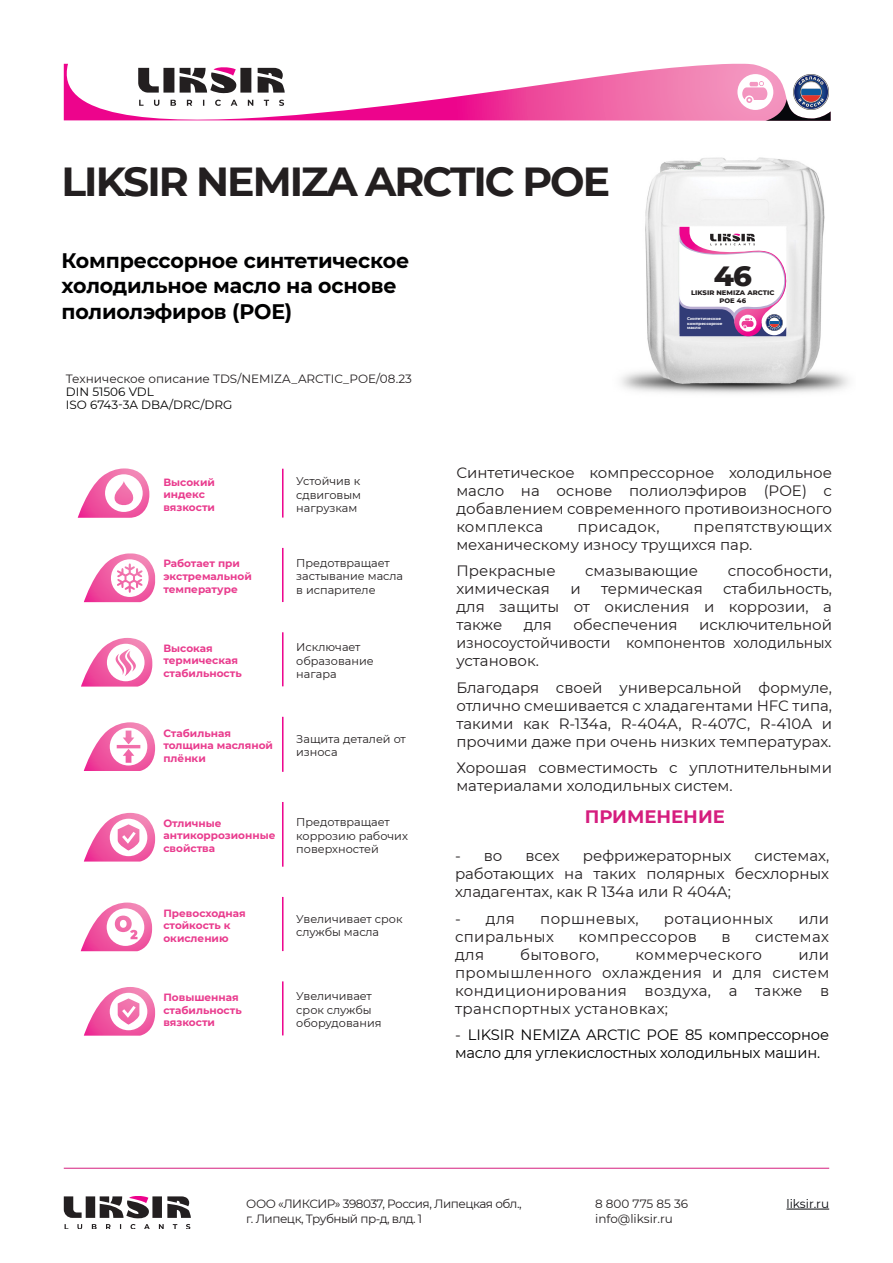
<style>
.page{position:relative;width:893px;height:1263px;background:#fff}
.page>*{position:absolute;margin:0;border:0;box-sizing:border-box;transform-origin:0 0}
.t1{font:700 40.5px "Montserrat";letter-spacing:-.05em;color:#231f20}
.t2{font:800 28.5px "Montserrat";color:#231f20}
.t3{font:700 21px "Montserrat";letter-spacing:-.01em;color:#000001}
.t4{font:700 18px "Montserrat";color:#d51d7e}
.t5{font:15px/18px "Montserrat";color:#231f20;text-align:justify}
.t6{font:15px "Montserrat";letter-spacing:.025em;color:#231f20}
.t7{font:15px/18px "Montserrat";letter-spacing:-.01em;color:#000001}
.t8{font:12px "Montserrat";letter-spacing:-.015em;color:#231f20}
.t9{font:12px "Montserrat";letter-spacing:-.04em;color:#231f20}
.примение{font:12px "Montserrat";color:#000001}
.t10{font:12px "Montserrat";color:#06080c}
.t11{font:11.25px/13.5px "Montserrat";color:#231f20}
.t12{font:700 10.5px/12.6px "Montserrat";color:#e93c8e}
.t13{font:800 6.75px/7.2px "Montserrat";color:#231f20;text-align:center}
.t14{font:700 4.05px/4.8px "Montserrat";color:#fff}
.s1{color:#231f20}
</style>
<div class="page">
<svg style="left:64px;top:64px;width:767px;height:57px"></svg>
<hr style="left:64px;top:1168px;width:765px;height:1px;background:#d51d7e">
<svg style="left:64px;top:1196px;width:126px;height:22px"></svg>
<svg style="left:65px;top:1224px;width:125px;height:5px"></svg>
<hr style="left:786px;top:1209px;width:43px;height:1px;background:#06080c">
<img style="left:621px;top:157px;width:228px;height:237px">
<svg style="left:679px;top:227px;width:112px;height:109px"></svg>
<hr style="left:282px;top:468px;width:2px;height:50px;background:#ed028c">
<hr style="left:282px;top:548px;width:2px;height:54px;background:#ed028c">
<hr style="left:282px;top:632px;width:2px;height:54px;background:#ed028c">
<hr style="left:282px;top:716px;width:2px;height:56px;background:#ed028c">
<hr style="left:282px;top:802px;width:2px;height:65px;background:#ed028c">
<hr style="left:282px;top:897px;width:2px;height:54px;background:#ed028c">
<hr style="left:282px;top:981px;width:2px;height:55px;background:#ed028c">
<svg style="left:78px;top:468px;width:71px;height:50px"></svg>
<svg style="left:84px;top:553px;width:71px;height:49px"></svg>
<svg style="left:81px;top:638px;width:71px;height:48px"></svg>
<svg style="left:84px;top:722px;width:71px;height:49px"></svg>
<svg style="left:84px;top:813px;width:71px;height:48px"></svg>
<svg style="left:81px;top:902px;width:71px;height:49px"></svg>
<svg style="left:84px;top:987px;width:71px;height:49px"></svg>
<p class="t1" style="left:62px;top:152px;width:550px">LIKSIR NEMIZA ARCTIC POE</p>
<p class="t3" style="left:62px;top:246px;width:349px">Компрессорное синтетическое</p>
<p class="t3" style="left:62px;top:271px;width:336px">холодильное масло на основе</p>
<p class="t3" style="left:62px;top:296px;width:232px">полиолэфиров (POE)</p>
<p class="t8" style="left:66px;top:370px;width:347px">Техническое описание TDS/NEMIZA_ARCTIC_POE/08.23</p>
<p class="примение" style="left:66px;top:383px;width:89px">DIN 51506 VDL</p>
<p class="примение" style="left:66px;top:397px;width:168px">ISO 6743-3A DBA/DRC/DRG</p>
<p class="t2" style="left:714px;top:254px;width:40px">46</p>
<p class="t13" style="left:691px;top:289px;width:85px">LIKSIR NEMIZA ARCTIC<br>POE 46</p>
<p class="t14" style="left:687px;top:316px;width:37px">Синтетическое компрессорное масло</p>
<p class="t12" style="left:163px;top:475px;width:53px">Высокий индекс вязкости</p>
<p class="t11" style="left:296px;top:474px;width:66px;text-align:justify">Устойчив к сдвиговым нагрузкам</p>
<p class="t12" style="left:163px;top:557px;width:90px">Работает при экстремальной температуре</p>
<p class="t11" style="left:296px;top:556px;width:108px">Предотвращает застывание масла в испарителе</p>
<p class="t12" style="left:163px;top:641px;width:80px">Высокая термическая стабильность</p>
<p class="t11" style="left:296px;top:640px;width:79px">Исключает образование нагара</p>
<p class="t12" style="left:163px;top:726px;width:111px">Стабильная толщина масляной плёнки</p>
<p class="t11" style="left:296px;top:732px;width:111px">Защита деталей от износа</p>
<p class="t12" style="left:163px;top:816px;width:114px">Отличные антикоррозионные свойства</p>
<p class="t11" style="left:296px;top:815px;width:113px">Предотвращает коррозию рабочих поверхностей</p>
<p class="t12" style="left:163px;top:906px;width:84px">Превосходная стойкость к окислению</p>
<p class="t11" style="left:296px;top:911px;width:108px">Увеличивает срок службы масла</p>
<p class="t12" style="left:163px;top:990px;width:80px">Повышенная стабильность вязкости</p>
<p class="t11" style="left:296px;top:989px;width:87px">Увеличивает срок службы оборудования</p>
<p class="t5" style="left:456px;top:463px;width:377px">Синтетическое компрессорное холодильное масло на основе полиолэфиров (POE) с добавлением современного противоизносного комплекса</p>
<p class="t5" style="left:456px;top:517px;width:377px;text-indent:237px">препятствующих механическому износу трущихся пар.</p>
<p class="t5" style="left:456px;top:561px;width:101px">Прекрасные</p>
<p class="t5" style="left:585px;top:561px;width:115px">смазывающие</p>
<p class="t5" style="left:728px;top:561px;width:106px">способности,</p>
<p class="t5" style="left:456px;top:579px;width:95px">химическая</p>
<p class="t5" style="left:570px;top:579px;width:12px">и</p>
<p class="t5" style="left:601px;top:579px;width:103px">термическая</p>
<p class="t6" style="left:577px;top:516px;width:84px">присадок,</p>
<p class="t5" style="left:456px;top:579px;width:377px;text-indent:267px">стабильность, для защиты от окисления и коррозии, а также</p>
<p class="t5" style="left:524px;top:615px;width:30px">для</p>
<p class="t5" style="left:573px;top:615px;width:106px">обеспечения</p>
<p class="t5" style="left:456px;top:615px;width:377px;text-indent:243px">исключительной износоустойчивости компонентов холодильных установок.</p>
<p class="t5" style="left:456px;top:678px;width:377px">Благодаря своей универсальной формуле, отлично смешивается с хладагентами HFC типа, такими как R-134а, R-404A, R-407C, R-410A и прочими даже при очень низких температурах.</p>
<p class="t5" style="left:456px;top:758px;width:377px">Хорошая совместимость с уплотнительными материалами холодильных систем.</p>
<p class="t4" style="left:585px;top:804px;width:142px">ПРИМЕНЕНИЕ</p>
<p class="t5" style="left:455px;top:846px;width:49px">- во</p>
<p class="t5" style="left:525px;top:846px;width:36px">всех</p>
<p class="t5" style="left:583px;top:846px;width:150px">рефрижераторных</p>
<p class="t5" style="left:455px;top:846px;width:376px;text-indent:299px">системах, работающих на таких полярных бесхлорных хладагентах, как R 134а или R 404A;</p>
<p class="t5" style="left:455px;top:909px;width:61px">- для</p>
<p class="t6" style="left:540px;top:908px;width:100px">поршневых,</p>
<p class="t6" style="left:664px;top:908px;width:111px">ротационных</p>
<p class="t5" style="left:798px;top:909px;width:32px">или</p>
<p class="t6" style="left:455px;top:926px;width:100px">спиральных</p>
<p class="t6" style="left:578px;top:926px;width:120px">компрессоров</p>
<p class="t5" style="left:721px;top:927px;width:11px">в</p>
<p class="t6" style="left:755px;top:926px;width:76px">системах</p>
<p class="t5" style="left:455px;top:945px;width:31px">для</p>
<p class="t6" style="left:520px;top:944px;width:80px">бытового,</p>
<p class="t6" style="left:635px;top:944px;width:128px">коммерческого</p>
<p class="t5" style="left:455px;top:945px;width:376px;text-indent:343px">или промышленного охлаждения и для систем кондиционирования воздуха, а также в транспортных установках;</p>
<p class="t7" style="left:455px;top:1025px;width:376px"><span class="s1">-</span> LIKSIR NEMIZA ARCTIC POE 85 компрессорное масло для углекислостных холодильных машин.</p>
<p class="t9" style="left:246px;top:1195px;width:277px">ООО «ЛИКСИР» 398037, Россия, Липецкая обл.,</p>
<p class="t9" style="left:246px;top:1210px;width:177px">г. Липецк, Трубный пр-д, влд. 1</p>
<p class="t8" style="left:595px;top:1195px;width:94px">8 800 775 85 36</p>
<p class="t8" style="left:595px;top:1210px;width:79px">info@liksir.ru</p>
<p class="t10" style="left:786px;top:1195px;width:44px">liksir.ru</p>
</div>
